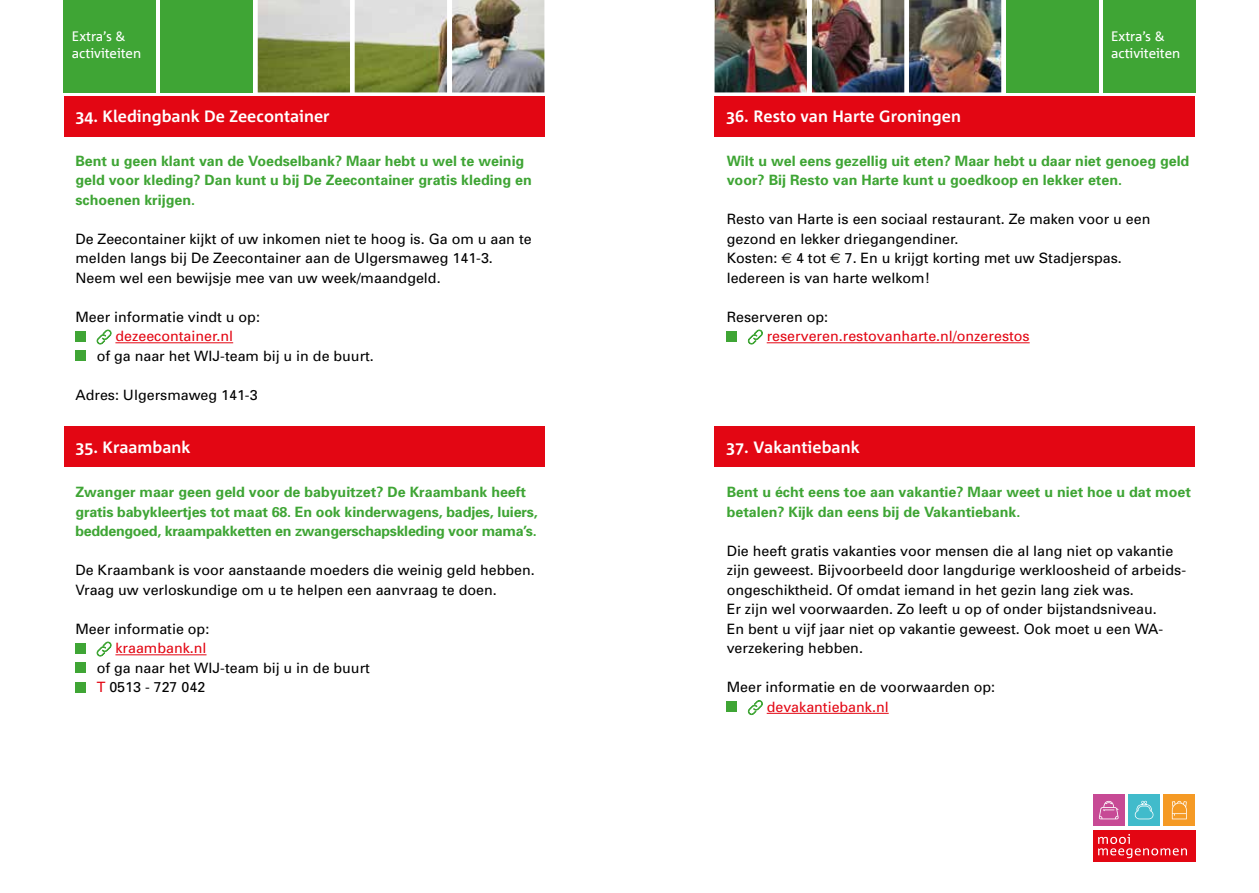
<style>
.page{position:relative;width:1259px;height:893px;background:#fff}
.page>*{position:absolute;margin:0;border:0;box-sizing:border-box;transform-origin:0 0}
.t1{font:700 16.5px "Corpid";color:#fff}
.t2{font:14.25px/19.5px "Univers";color:#000}
.t3{font:700 14.25px/19.5px "Univers";color:#3fa535}
.t4{font:14.25px "Univers";color:#e30613}
.t5{font:13.65px/16.4px "Corpid Office";color:#fff}
.s1{font-family:"Euro Sans"}
.s2{color:#e30613}
</style>
<div class="page">
<div style="left:1093px;top:795px;width:31px;height:31px;background:#c74a95"></div>
<div style="left:1128px;top:795px;width:31px;height:31px;background:#41bbcb"></div>
<div style="left:1093px;top:830px;width:102px;height:31px;background:#e30613"></div>
<svg style="left:1098px;top:801px;width:20px;height:18px"></svg>
<div style="left:1163px;top:795px;width:32px;height:31px;background:#f59a25"></div>
<svg style="left:1171px;top:801px;width:15px;height:18px"></svg>
<svg style="left:1098px;top:834px;width:89px;height:24px"></svg>
<svg style="left:1134px;top:801px;width:20px;height:18px"></svg>
<hr style="left:115px;top:342px;width:118px;height:1px;background:#e30613">
<div style="left:75px;top:331px;width:11px;height:10px;background:#3fa535"></div>
<svg style="left:96px;top:330px;width:16px;height:15px"></svg>
<div style="left:75px;top:351px;width:11px;height:10px;background:#3fa535"></div>
<hr style="left:115px;top:654px;width:91px;height:1px;background:#e30613">
<div style="left:75px;top:643px;width:11px;height:10px;background:#3fa535"></div>
<svg style="left:96px;top:642px;width:16px;height:15px"></svg>
<div style="left:75px;top:663px;width:11px;height:10px;background:#3fa535"></div>
<div style="left:75px;top:682px;width:11px;height:10px;background:#3fa535"></div>
<div style="left:64px;top:426px;width:480px;height:41px;background:#e30613"></div>
<div style="left:64px;top:96px;width:480px;height:40px;background:#e30613"></div>
<img style="left:258px;top:0;width:286px;height:92px">
<div style="left:64px;top:0;width:92px;height:92px;background:#3fa535"></div>
<div style="left:161px;top:0;width:92px;height:92px;background:#3fa535"></div>
<div style="left:714px;top:96px;width:481px;height:40px;background:#e30613"></div>
<img style="left:714px;top:0;width:287px;height:92px">
<hr style="left:766px;top:342px;width:263px;height:1px;background:#e30613">
<div style="left:726px;top:331px;width:11px;height:10px;background:#3fa535"></div>
<svg style="left:747px;top:330px;width:16px;height:15px"></svg>
<hr style="left:766px;top:713px;width:122px;height:1px;background:#e30613">
<div style="left:726px;top:702px;width:11px;height:10px;background:#3fa535"></div>
<svg style="left:747px;top:700px;width:16px;height:15px"></svg>
<div style="left:714px;top:426px;width:481px;height:41px;background:#e30613"></div>
<div style="left:1103px;top:0;width:92px;height:92px;background:#3fa535"></div>
<div style="left:1006px;top:0;width:92px;height:92px;background:#3fa535"></div>
<p class="t5" style="left:72px;top:29px;width:71px">Extra’s &amp; activiteiten</p>
<p class="t5" style="left:1111px;top:29px;width:71px">Extra’s &amp; activiteiten</p>
<p class="t1" style="left:75px;top:108px;width:256px">34. Kledingbank De Zeecontainer</p>
<p class="t3" style="left:75px;top:151px;width:458px">Bent u geen klant van de Voedselbank? Maar hebt u wel te weinig geld voor kleding? Dan kunt u bij De Zeecontainer gratis kleding en schoenen krijgen.</p>
<p class="t2" style="left:75px;top:229px;width:458px">De Zeecontainer kijkt of uw inkomen niet te hoog is. Ga om u aan te melden langs bij De Zeecontainer aan de Ulgersmaweg 141-3.<br>Neem wel een bewijsje mee van uw week/maandgeld.</p>
<p class="t2" style="left:75px;top:307px;width:186px">Meer informatie vindt u op:</p>
<p class="t4" style="left:115px;top:327px;width:119px">dezeecontainer.nl</p>
<p class="t2" style="left:97px;top:346px;width:279px">of ga naar het WIJ-team bij u in de buurt.</p>
<p class="t2" style="left:75px;top:385px;width:184px">Adres: Ulgersmaweg 141-3</p>
<p class="t1" style="left:726px;top:108px;width:236px">36. Resto van Harte Groningen</p>
<p class="t3" style="left:726px;top:151px;width:464px">Wilt u wel eens gezellig uit eten? Maar hebt u daar niet genoeg geld voor? Bij Resto van Harte kunt u goedkoop en lekker eten.</p>
<p class="t2" style="left:726px;top:209px;width:425px">Resto van Harte is een sociaal restaurant. Ze maken voor u een gezond en lekker driegangendiner.<br>Kosten: <span class="s1">€</span> 4 tot <span class="s1">€</span> 7. En u krijgt korting met uw Stadjerspas.<br>Iedereen is van harte welkom!</p>
<p class="t2" style="left:726px;top:307px;width:103px">Reserveren op:</p>
<p class="t4" style="left:766px;top:327px;width:264px">reserveren.restovanharte.nl/onzerestos</p>
<p class="t1" style="left:75px;top:438px;width:117px">35. Kraambank</p>
<p class="t1" style="left:726px;top:438px;width:135px">37. Vakantiebank</p>
<p class="t3" style="left:75px;top:482px;width:464px">Zwanger maar geen geld voor de babyuitzet? De Kraambank heeft gratis babykleertjes tot maat 68. En ook kinderwagens, badjes, luiers, beddengoed, kraampakketten en zwangerschapskleding voor mama’s.</p>
<p class="t2" style="left:75px;top:560px;width:461px">De Kraambank is voor aanstaande moeders die weinig geld hebben.<br>Vraag uw verloskundige om u te helpen een aanvraag te doen.</p>
<p class="t2" style="left:75px;top:619px;width:135px">Meer informatie op:</p>
<p class="t4" style="left:115px;top:639px;width:93px">kraambank.nl</p>
<p class="t2" style="left:97px;top:658px;width:275px">of ga naar het WIJ-team bij u in de buurt<br><span class="s2">T</span> 0513 - 727 042</p>
<p class="t3" style="left:726px;top:482px;width:466px">Bent u écht eens toe aan vakantie? Maar weet u niet hoe u dat moet betalen? Kijk dan eens bij de Vakantiebank.</p>
<p class="t2" style="left:726px;top:541px;width:461px">Die heeft gratis vakanties voor mensen die al lang niet op vakantie zijn geweest. Bijvoorbeeld door langdurige werkloosheid of arbeids&shy;ongeschiktheid. Of omdat iemand in het gezin lang ziek was.<br>Er zijn wel voorwaarden. Zo leeft u op of onder bijstandsniveau.<br>En bent u vijf jaar niet op vakantie geweest. Ook moet u een WA&shy;verzekering hebben.</p>
<p class="t2" style="left:726px;top:677px;width:270px">Meer informatie en de voorwaarden op:</p>
<p class="t4" style="left:766px;top:698px;width:123px">devakantiebank.nl</p>
</div>
